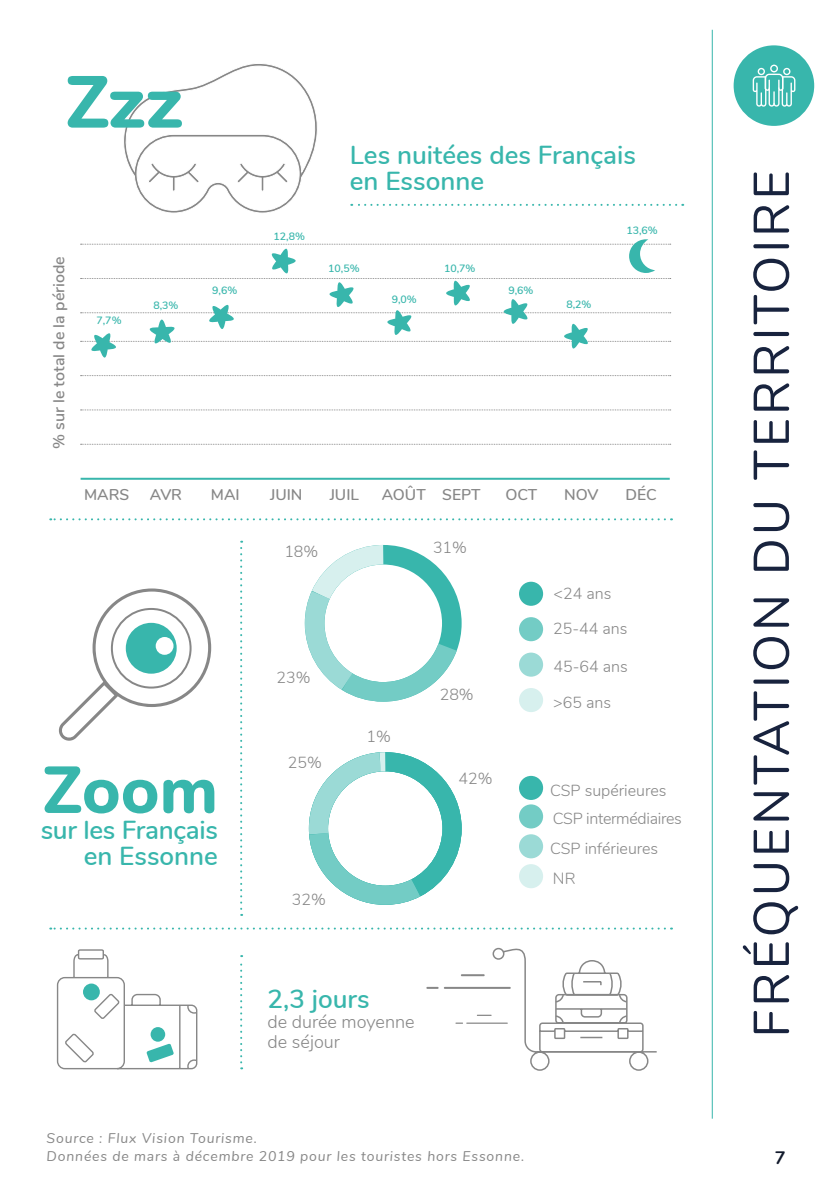
<style>
.page{position:relative;width:840px;height:1191px;background:#fff}
.page>*{position:absolute;margin:0;border:0;box-sizing:border-box;transform-origin:0 0}
.t1{font:800 73.2px "Nunito";color:#38b6ac}
.t2{font:800 66px "Nunito";color:#38b6ac}
.t3{font:50px "Nunito";letter-spacing:.06em;color:#18233e}
.t4{font:600 26px "Nunito";color:#38b6ac}
.t5{font:300 18px "Nunito";color:#878787}
.t6{font:700 18px "Nunito";color:#121a2c}
.t7{font:300 16px "Nunito";color:#878787}
.t8{font:600 16px "Nunito";color:#878787}
.t9{font:300 16px "Nunito";letter-spacing:-.02em;color:#878787}
.t10{font:600 15.6px "Nunito";color:#878787}
.t11{font:italic 14px "Nunito";letter-spacing:.06em;color:#878787}
.t12{font:600 10.6px "Nunito";color:#38b6ac}
</style>
<div class="page">
<div style="left:733px;top:45px;width:80px;height:81px;background:#38b6ac;border-radius:50%"></div>
<svg style="left:351px;top:204px;width:320px;height:2px"></svg>
<svg style="left:50px;top:518px;width:614px;height:2px"></svg>
<svg style="left:50px;top:927px;width:614px;height:2px"></svg>
<svg style="left:240px;top:541px;width:2px;height:375px"></svg>
<svg style="left:240px;top:955px;width:2px;height:114px"></svg>
<div style="left:518px;top:776px;width:25px;height:24px;background:#38b6ac;border-radius:50%"></div>
<div style="left:518px;top:834px;width:25px;height:24px;background:#9bdad6;border-radius:50%"></div>
<div style="left:518px;top:804px;width:25px;height:24px;background:#73ccc5;border-radius:50%"></div>
<div style="left:518px;top:864px;width:25px;height:24px;background:#d7f0ee;border-radius:50%"></div>
<div style="left:518px;top:582px;width:25px;height:24px;background:#38b6ac;border-radius:50%"></div>
<div style="left:518px;top:652px;width:25px;height:24px;background:#9bdad6;border-radius:50%"></div>
<div style="left:518px;top:617px;width:25px;height:24px;background:#73ccc5;border-radius:50%"></div>
<div style="left:518px;top:688px;width:25px;height:24px;background:#d7f0ee;border-radius:50%"></div>
<hr style="left:711px;top:30px;width:1px;height:1088px;background:#38b6ac">
<svg style="left:752px;top:65px;width:43px;height:42px"></svg>
<svg style="left:124px;top:64px;width:193px;height:149px"></svg>
<svg style="left:81px;top:409px;width:589px;height:1px"></svg>
<svg style="left:81px;top:375px;width:589px;height:1px"></svg>
<svg style="left:81px;top:444px;width:589px;height:1px"></svg>
<hr style="left:81px;top:478px;width:588px;height:2px;background:#38b6ac">
<svg style="left:304px;top:545px;width:158px;height:157px"></svg>
<svg style="left:308px;top:752px;width:154px;height:153px"></svg>
<svg style="left:58px;top:588px;width:154px;height:153px"></svg>
<svg style="left:81px;top:239px;width:589px;height:119px"></svg>
<svg style="left:56px;top:949px;width:142px;height:121px"></svg>
<div style="left:83px;top:983px;width:17px;height:17px;background:#38b6ac;border-radius:50%"></div>
<hr style="left:460px;top:974px;width:24px;height:2px;background:#878787">
<svg style="left:426px;top:987px;width:12px;height:2px"></svg>
<hr style="left:443px;top:987px;width:67px;height:2px;background:#878787">
<svg style="left:476px;top:947px;width:181px;height:124px"></svg>
<hr style="left:466px;top:1022px;width:41px;height:1px;background:#878787">
<p class="t1" style="left:65px;top:48px;width:120px">Zzz</p>
<p class="t8" style="left:47px;top:449px;width:195px;rotate:-90deg">% sur le total de la période</p>
<p class="t12" style="left:96px;top:312px;width:27px">7,7%</p>
<p class="t12" style="left:153px;top:298px;width:27px">8,3%</p>
<p class="t12" style="left:273px;top:229px;width:33px">12,8%</p>
<p class="t4" style="left:349px;top:136px;width:287px">Les nuitées des Français</p>
<p class="t4" style="left:349px;top:162px;width:136px">en Essonne</p>
<p class="t12" style="left:328px;top:260px;width:33px">10,5%</p>
<p class="t12" style="left:444px;top:260px;width:33px">10,7%</p>
<p class="t12" style="left:626px;top:222px;width:33px">13,6%</p>
<p class="t12" style="left:212px;top:282px;width:27px">9,6%</p>
<p class="t12" style="left:508px;top:282px;width:27px">9,6%</p>
<p class="t12" style="left:391px;top:291px;width:27px">9,0%</p>
<p class="t12" style="left:566px;top:297px;width:27px">8,2%</p>
<p class="t10" style="left:84px;top:482px;width:47px">MARS</p>
<p class="t10" style="left:150px;top:482px;width:34px">AVR</p>
<p class="t10" style="left:211px;top:482px;width:30px">MAI</p>
<p class="t10" style="left:270px;top:482px;width:34px">JUIN</p>
<p class="t10" style="left:329px;top:482px;width:31px">JUIL</p>
<p class="t10" style="left:381px;top:482px;width:45px">AOÛT</p>
<p class="t10" style="left:442px;top:482px;width:40px">SEPT</p>
<p class="t10" style="left:505px;top:482px;width:33px">OCT</p>
<p class="t10" style="left:563px;top:482px;width:36px">NOV</p>
<p class="t10" style="left:625px;top:482px;width:33px">DÉC</p>
<p class="t7" style="left:284px;top:539px;width:35px">18%</p>
<p class="t7" style="left:433px;top:535px;width:35px">31%</p>
<p class="t7" style="left:276px;top:665px;width:35px">23%</p>
<p class="t7" style="left:366px;top:725px;width:26px">1%</p>
<p class="t7" style="left:439px;top:683px;width:35px">28%</p>
<p class="t7" style="left:553px;top:581px;width:59px">&lt;24 ans</p>
<p class="t7" style="left:553px;top:617px;width:76px">25-44 ans</p>
<p class="t7" style="left:553px;top:655px;width:76px">45-64 ans</p>
<p class="t7" style="left:553px;top:690px;width:59px">&gt;65 ans</p>
<p class="t2" style="left:42px;top:741px;width:177px">Zoom</p>
<p class="t4" style="left:41px;top:810px;width:179px">sur les Français</p>
<p class="t4" style="left:84px;top:836px;width:136px">en Essonne</p>
<p class="t7" style="left:288px;top:751px;width:35px">25%</p>
<p class="t7" style="left:292px;top:887px;width:35px">32%</p>
<p class="t7" style="left:458px;top:766px;width:35px">42%</p>
<p class="t7" style="left:549px;top:778px;width:118px">CSP supérieures</p>
<p class="t9" style="left:552px;top:807px;width:130px">CSP intermédiaires</p>
<p class="t7" style="left:549px;top:836px;width:110px">CSP inférieures</p>
<p class="t7" style="left:552px;top:866px;width:24px">NR</p>
<p class="t4" style="left:267px;top:979px;width:103px">2,3 jours</p>
<p class="t5" style="left:267px;top:1008px;width:149px">de durée moyenne</p>
<p class="t5" style="left:267px;top:1028px;width:74px">de séjour</p>
<p class="t11" style="left:47px;top:1127px;width:212px">Source : Flux Vision Tourisme.</p>
<p class="t11" style="left:47px;top:1145px;width:479px">Données de mars à décembre 2019 pour les touristes hors Essonne.</p>
<p class="t3" style="left:734px;top:1037px;width:868px;rotate:-90deg">FRÉQUENTATION DU TERRITOIRE</p>
<p class="t6" style="left:774px;top:1144px;width:12px">7</p>
</div>
